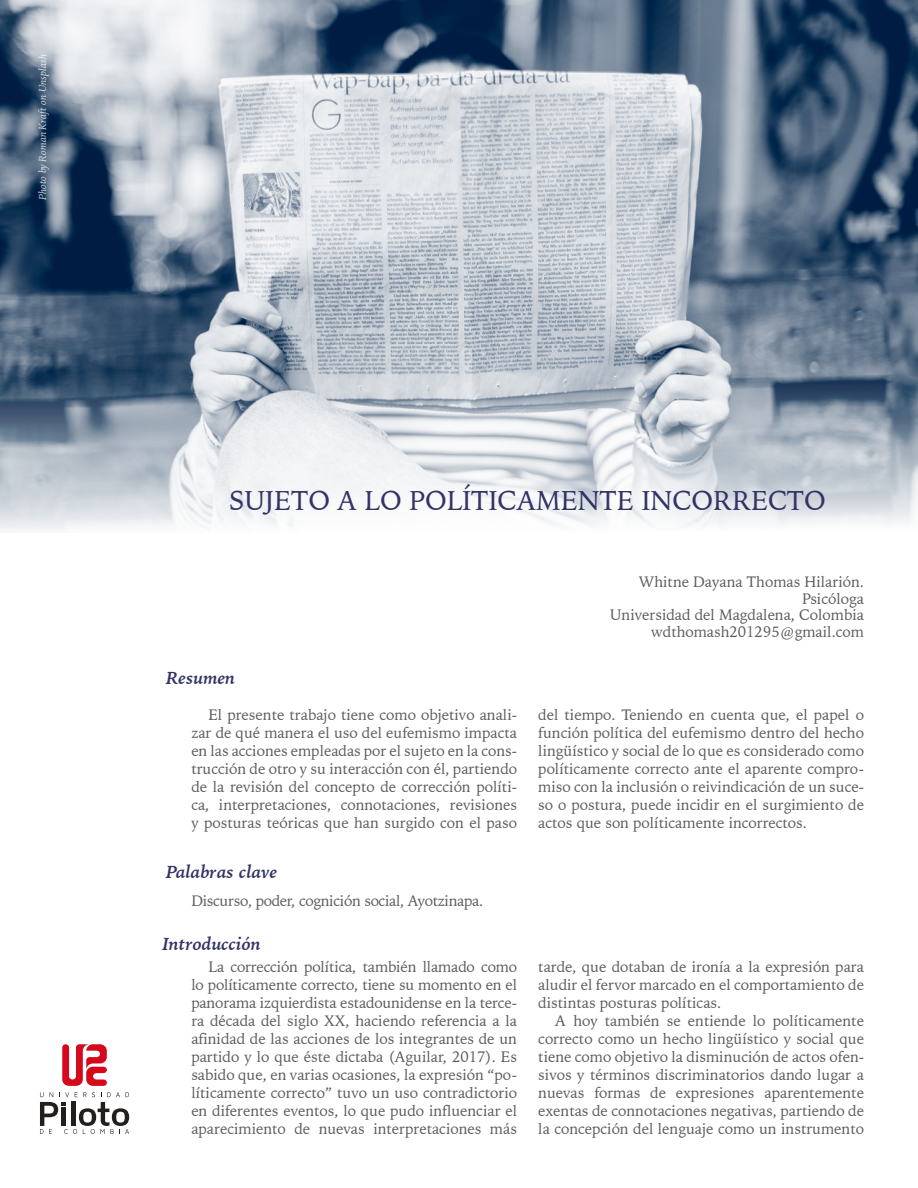
<style>
.page{position:relative;width:918px;height:1188px;background:#fff}
.page>*{position:absolute;margin:0;border:0;box-sizing:border-box;transform-origin:0 0}
.t1{font:27px "Iowan Old Style BT";color:#336}
.t2{font:italic 700 18px "Iowan Old Style BT";color:#336}
.t3{font:15px/18px "Iowan Old Style BT";color:#5b5a5c;text-align:justify}
.t4{font:15px "Iowan Old Style BT";letter-spacing:-.02em;color:#5b5a5c}
.t5{font:italic 10.5px "Iowan Old Style BT";color:#fff}
</style>
<div class="page">
<svg style="left:62px;top:1044px;width:45px;height:42px"></svg>
<svg style="left:40px;top:1092px;width:89px;height:42px"></svg>
<img style="left:0;top:0;width:918px;height:530px">
<p class="t5" style="left:36px;top:200px;width:148px;rotate:-90deg">Photo by Roman Kraft on Unsplash</p>
<h1 class="t1" style="left:229px;top:483px;width:598px">SUJETO A LO POLÍTICAMENTE INCORRECTO</h1>
<p class="t2" style="left:166px;top:667px;width:71px">Resumen</p>
<p class="t3" style="left:610px;top:574px;width:256px;line-height:16.5px;text-align:right">Whitne Dayana Thomas Hilarión.<br>Psicóloga<br>Universidad del Magdalena, Colombia wdthomash201295@gmail.com</p>
<p class="t3" style="left:191px;top:706px;width:327px;text-indent:17px">El presente trabajo tiene como objetivo anali&shy;zar de qué manera el uso del eufemismo impacta en las acciones empleadas por el sujeto en la cons&shy;trucción de otro y su interacción con él, partiendo de la revisión del concepto de corrección políti&shy;ca, interpretaciones, connotaciones, revisiones y posturas teóricas que han surgido con el paso</p>
<p class="t3" style="left:538px;top:706px;width:327px">del tiempo. Teniendo en cuenta que, el papel o función política del eufemismo dentro del hecho lingüístico y social de lo que es considerado como políticamente correcto ante el aparente compro&shy;miso con la inclusión o reivindicación de un suce&shy;so o postura, puede incidir en el surgimiento de actos que son políticamente incorrectos.</p>
<p class="t2" style="left:166px;top:860px;width:113px">Palabras clave</p>
<p class="t4" style="left:191px;top:891px;width:293px">Discurso, poder, cognición social, Ayotzinapa.</p>
<p class="t2" style="left:162px;top:932px;width:100px">Introducción</p>
<p class="t3" style="left:191px;top:958px;width:327px;text-indent:17px">La corrección política, también llamado como lo políticamente correcto, tiene su momento en el panorama izquierdista estadounidense en la terce&shy;ra década del siglo XX, haciendo referencia a la afinidad de las acciones de los integrantes de un partido y lo que éste dictaba (Aguilar, 2017). Es sabido que, en varias ocasiones, la expresión “po&shy;líticamente correcto” tuvo un uso contradictorio en diferentes eventos, lo que pudo influenciar el aparecimiento de nuevas interpretaciones más</p>
<p class="t3" style="left:538px;top:958px;width:327px">tarde, que dotaban de ironía a la expresión para aludir el fervor marcado en el comportamiento de distintas posturas políticas.</p>
<p class="t3" style="left:538px;top:1012px;width:327px;text-indent:17px">A hoy también se entiende lo políticamente correcto como un hecho lingüístico y social que tiene como objetivo la disminución de actos ofen&shy;sivos y términos discriminatorios dando lugar a nuevas formas de expresiones aparentemente exentas de connotaciones negativas, partiendo de la concepción del lenguaje como un instrumento</p>
</div>
